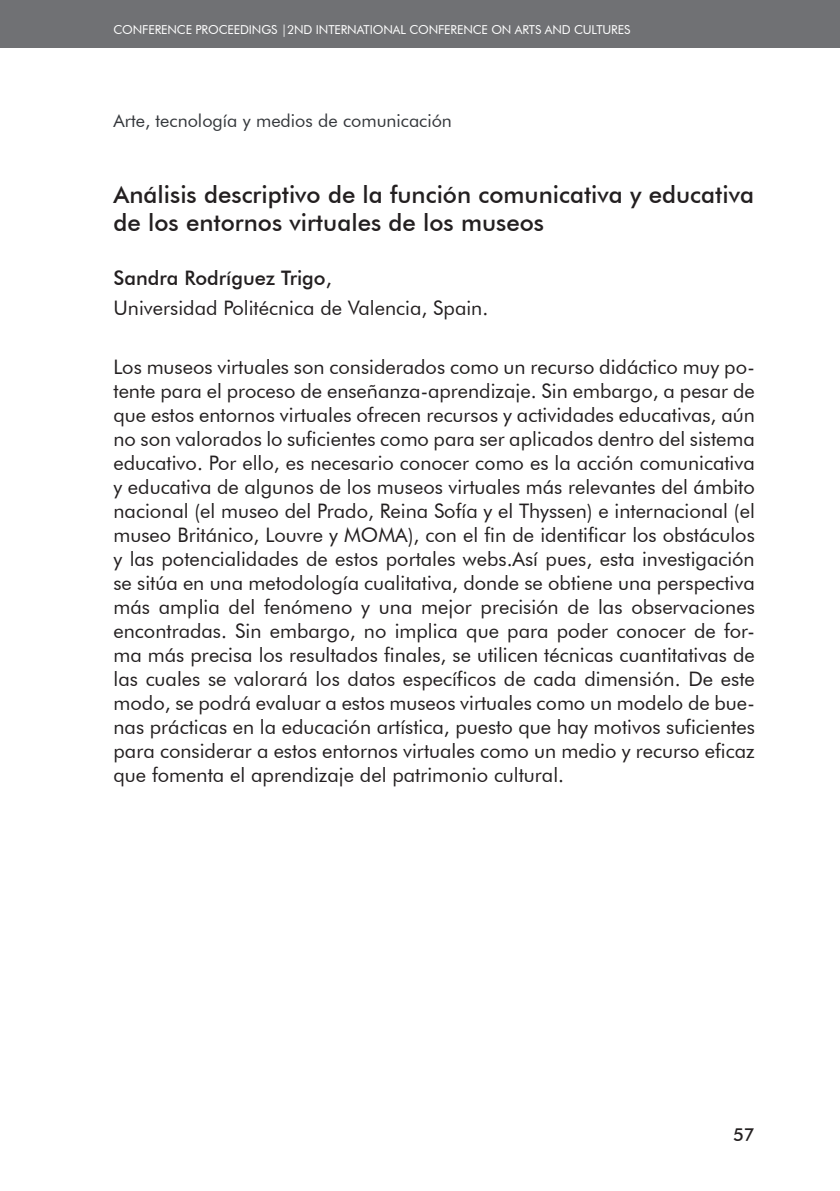
<style>
.page{position:relative;width:840px;height:1191px;background:#fff}
.page>*{position:absolute;margin:0;border:0;box-sizing:border-box;transform-origin:0 0}
._1_Título_artículo{font:500 24px/28.8px "Futura BT";color:#231f20}
._4_Univ-pais{font:20px/24px "Futura BT";color:#231f20;text-align:justify}
._3_Autores{font:500 20px "Futura BT";color:#231f20}
._0_Temática{font:18px "Futura BT";color:#34373b}
.t1{font:500 18px "Futura BT";color:#231f20}
.t2{font:12.4px "Futura BT";letter-spacing:-.01em;color:#fff}
</style>
<div class="page">
<div style="left:0;top:0;width:839px;height:48px;background:#707174"></div>
<p class="t2" style="left:113px;top:22px;width:518px">CONFERENCE PROCEEDINGS |2ND INTERNATIONAL CONFERENCE ON ARTS AND CULTURES</p>
<p class="_0_Temática" style="left:113px;top:110px;width:340px">Arte, tecnología y medios de comunicación</p>
<p class="_1_Título_artículo" style="left:113px;top:179px;width:641px">Análisis descriptivo de la función comunicativa y educativa de los entornos virtuales de los museos</p>
<p class="_3_Autores" style="left:113px;top:266px;width:220px">Sandra Rodríguez Trigo,</p>
<p class="_4_Univ-pais" style="left:113px;top:295px;width:376px">Universidad Politécnica de Valencia, Spain.</p>
<p class="_4_Univ-pais" style="left:113px;top:355px;width:642px">Los museos virtuales son considerados como un recurso didáctico muy po&shy;tente para el proceso de enseñanza-aprendizaje. Sin embargo, a pesar de que estos entornos virtuales ofrecen recursos y actividades educativas, aún no son valorados lo suficientes como para ser aplicados dentro del sistema educativo. Por ello, es necesario conocer como es la acción comunicativa y educativa de algunos de los museos virtuales más relevantes del ámbito nacional (el museo del Prado, Reina Sofía y el Thyssen) e internacional (el museo Británico, Louvre y MOMA), con el fin de identificar los obstáculos y las potencialidades de estos portales webs.Así pues, esta investigación se sitúa en una metodología cualitativa, donde se obtiene una perspectiva más amplia del fenómeno y una mejor precisión de las observaciones encontradas. Sin embargo, no implica que para poder conocer de for&shy;ma más precisa los resultados finales, se utilicen técnicas cuantitativas de las cuales se valorará los datos específicos de cada dimensión. De este modo, se podrá evaluar a estos museos virtuales como un modelo de bue&shy;nas prácticas en la educación artística, puesto que hay motivos suficientes para considerar a estos entornos virtuales como un medio y recurso eficaz que fomenta el aprendizaje del patrimonio cultural.</p>
<p class="t1" style="left:732px;top:1123px;width:23px">57</p>
</div>
